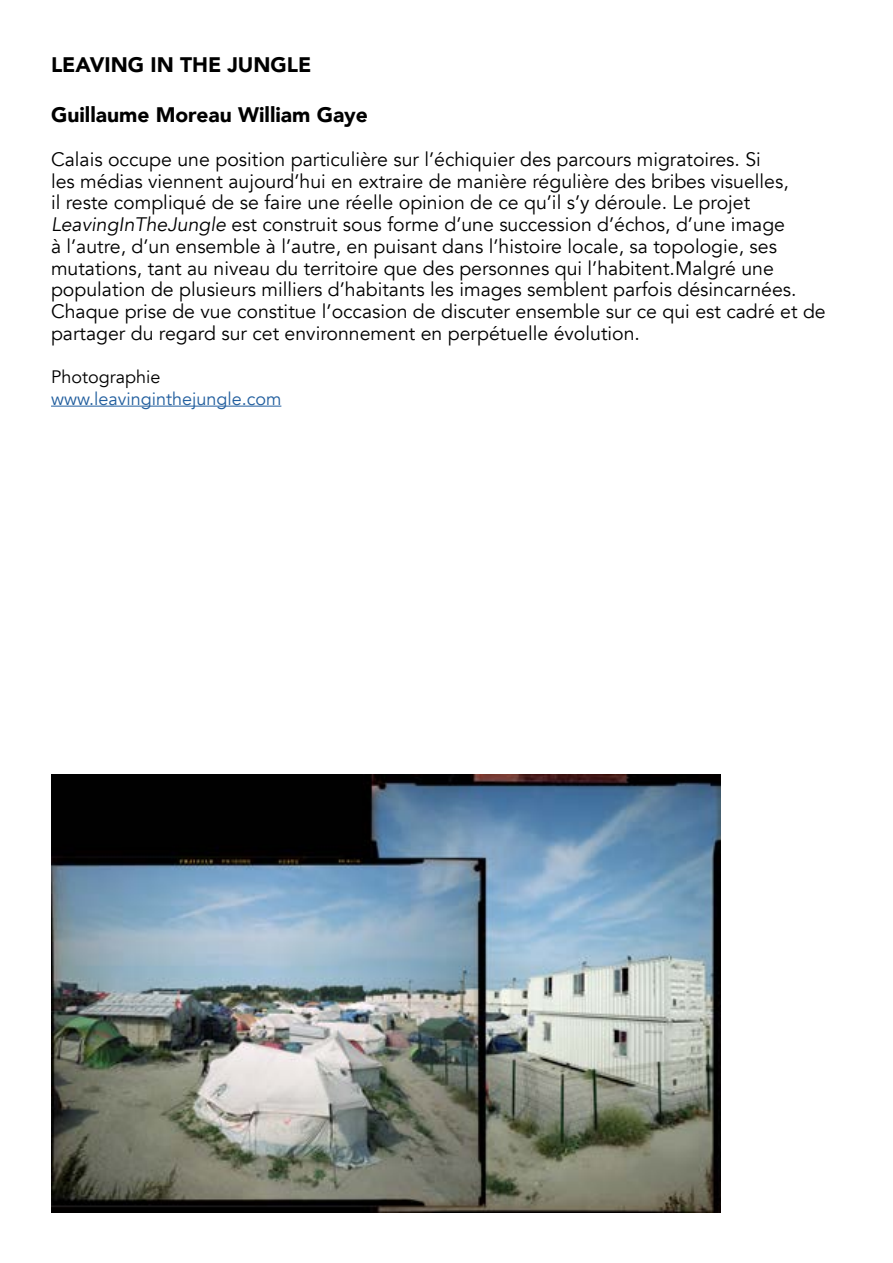
<style>
.page{position:relative;width:893px;height:1263px;background:#fff}
.page>*{position:absolute;margin:0;border:0;box-sizing:border-box;transform-origin:0 0}
.t1{font:900 21px "Avenir";color:#000}
.t2{font:19.5px/21.8px "Avenir";color:#000}
.t3{font:18px "Avenir";color:#215e9e}
.t4{font:18px "Avenir";color:#000}
.s1{font-style:italic}
</style>
<div class="page">
<hr style="left:51px;top:406px;width:230px;height:1px;background:#215e9e">
<img style="left:51px;top:774px;width:670px;height:438px">
<p class="t1" style="left:51px;top:47px;width:262px">LEAVING IN THE JUNGLE</p>
<p class="t1" style="left:51px;top:97px;width:318px">Guillaume Moreau William Gaye</p>
<p class="t2" style="left:51px;top:149px;width:776px">Calais occupe une position particulière sur l’échiquier des parcours migratoires. Si<br>les médias viennent aujourd’hui en extraire de manière régulière des bribes visuelles,<br>il reste compliqué de se faire une réelle opinion de ce qu’il s’y déroule. Le projet <span class="s1">LeavingInTheJungle</span> est construit sous forme d’une succession d’échos, d’une image<br>à l’autre, d’un ensemble à l’autre, en puisant dans l’histoire locale, sa topologie, ses mutations, tant au niveau du territoire que des personnes qui l’habitent.Malgré une population de plusieurs milliers d’habitants les images semblent parfois désincarnées.<br>Chaque prise de vue constitue l’occasion de discuter ensemble sur ce qui est cadré et de partager du regard sur cet environnement en perpétuelle évolution.</p>
<p class="t4" style="left:51px;top:366px;width:111px">Photographie</p>
<p class="t3" style="left:51px;top:388px;width:232px">www.leavinginthejungle.com</p>
</div>
